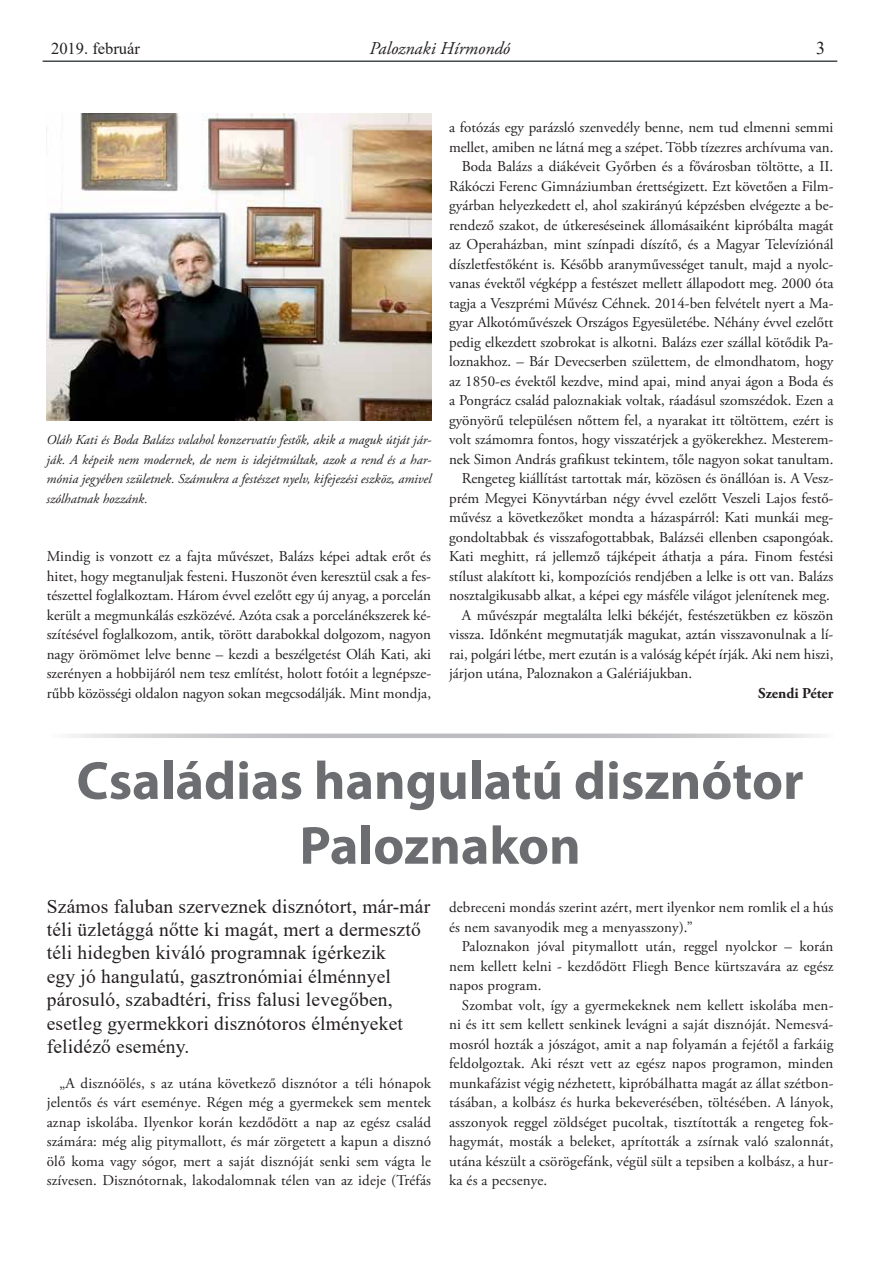
<style>
.page{position:relative;width:893px;height:1263px;background:#fff}
.page>*{position:absolute;margin:0;border:0;box-sizing:border-box;transform-origin:0 0}
.t1{font:700 54px/64.8px "Myriad Pro";color:#6c6d70;text-align:center}
.t2{font:19.5px/23.4px "Times New Roman";letter-spacing:.01em;color:#231f20}
.t3{font:italic 18px "Adobe Garamond Pro";color:#231f20}
.t4{font:18px "Times New Roman";color:#231f20}
.t5{font:16.5px "Times New Roman";color:#231f20}
.t6{font:15px/19.5px "Adobe Garamond Pro";color:#231f20;text-align:justify}
.t7{font:700 15px "Adobe Garamond Pro";color:#231f20}
.t8{font:italic 13.5px/19.5px "Adobe Garamond Pro";color:#231f20;text-align:justify}
</style>
<div class="page">
<hr style="left:43px;top:60px;width:794px;height:2px;background:#424b4e">
<img style="left:47px;top:114px;width:384px;height:306px">
<svg style="left:69px;top:733px;width:750px;height:5px;background:#cfd0d2"></svg>
<p class="t5" style="left:51px;top:37px;width:90px">2019. február</p>
<p class="t3" style="left:370px;top:37px;width:142px">Paloznaki Hírmondó</p>
<p class="t4" style="left:816px;top:35px;width:10px">3</p>
<p class="t8" style="left:47px;top:430px;width:387px">Oláh Kati és Boda Balázs valahol konzervatív festők, akik a maguk útját jár&shy;ják. A képeik nem modernek, de nem is idejétmúltak, azok a rend és a har&shy;mónia jegyében születnek. Számukra a festészet nyelv, kifejezési eszköz, amivel szólhatnak hozzánk.</p>
<p class="t6" style="left:47px;top:547px;width:386px">Mindig is vonzott ez a fajta művészet, Balázs képei adtak erőt és hitet, hogy megtanuljak festeni. Huszonöt éven keresztül csak a fes&shy;tészettel foglalkoztam. Három évvel ezelőtt egy új anyag, a porcelán került a megmunkálás eszközévé. Azóta csak a porcelánékszerek ké&shy;szítésével foglalkozom, antik, törött darabokkal dolgozom, nagyon nagy örömömet lelve benne – kezdi a beszélgetést Oláh Kati, aki szerényen a hobbijáról nem tesz említést, holott fotóit a legnépsze&shy;rűbb közösségi oldalon nagyon sokan megcsodálják. Mint mondja,</p>
<p class="t6" style="left:449px;top:118px;width:386px">a fotózás egy parázsló szenvedély benne, nem tud elmenni semmi</p>
<p class="t6" style="left:449px;top:138px;width:386px">mellet, amiben ne látná meg a szépet. Több tízezres archívuma van.</p>
<p class="t6" style="left:462px;top:157px;width:373px">Boda Balázs a diákéveit Győrben és a fővárosban töltötte, a II.</p>
<p class="t6" style="left:449px;top:177px;width:386px">Rákóczi Ferenc Gimnáziumban érettségizett. Ezt követően a Film-</p>
<p class="t6" style="left:449px;top:196px;width:386px">gyárban helyezkedett el, ahol szakirányú képzésben elvégezte a be-</p>
<p class="t6" style="left:449px;top:216px;width:386px">rendező szakot, de útkereséseinek állomásaiként kipróbálta magát</p>
<p class="t6" style="left:449px;top:235px;width:386px">az Operaházban, mint színpadi díszítő, és a Magyar Televíziónál</p>
<p class="t6" style="left:449px;top:255px;width:386px">díszletfestőként is. Később aranyművességet tanult, majd a nyolc-</p>
<p class="t6" style="left:449px;top:274px;width:386px">vanas évektől végképp a festészet mellett állapodott meg. 2000 óta</p>
<p class="t6" style="left:449px;top:294px;width:386px">tagja a Veszprémi Művész Céhnek. 2014-ben felvételt nyert a Ma-</p>
<p class="t6" style="left:449px;top:313px;width:386px">gyar Alkotóművészek Országos Egyesületébe. Néhány évvel ezelőtt</p>
<p class="t6" style="left:449px;top:333px;width:386px">pedig elkezdett szobrokat is alkotni. Balázs ezer szállal kötődik Pa-</p>
<p class="t6" style="left:449px;top:352px;width:386px">loznakhoz. – Bár Devecserben születtem, de elmondhatom, hogy</p>
<p class="t6" style="left:449px;top:372px;width:386px">az 1850-es évektől kezdve, mind apai, mind anyai ágon a Boda és</p>
<p class="t6" style="left:449px;top:391px;width:386px">a Pongrácz család paloznakiak voltak, ráadásul szomszédok. Ezen a</p>
<p class="t6" style="left:449px;top:411px;width:386px">gyönyörű településen nőttem fel, a nyarakat itt töltöttem, ezért is</p>
<p class="t6" style="left:449px;top:430px;width:386px">volt számomra fontos, hogy visszatérjek a gyökerekhez. Mesterem-</p>
<p class="t6" style="left:449px;top:450px;width:386px">nek Simon András grafikust tekintem, tőle nagyon sokat tanultam.</p>
<p class="t6" style="left:462px;top:469px;width:373px">Rengeteg kiállítást tartottak már, közösen és önállóan is. A Vesz-</p>
<p class="t6" style="left:449px;top:489px;width:386px">prém Megyei Könyvtárban négy évvel ezelőtt Veszeli Lajos festő-</p>
<p class="t6" style="left:449px;top:508px;width:386px">művész a következőket mondta a házaspárról: Kati munkái meg-</p>
<p class="t6" style="left:449px;top:528px;width:386px">gondoltabbak és visszafogottabbak, Balázséi ellenben csapongóak.</p>
<p class="t6" style="left:449px;top:547px;width:386px">Kati meghitt, rá jellemző tájképeit áthatja a pára. Finom festési</p>
<p class="t6" style="left:449px;top:567px;width:386px">stílust alakított ki, kompozíciós rendjében a lelke is ott van. Balázs</p>
<p class="t6" style="left:449px;top:586px;width:382px">nosztalgikusabb alkat, a képei egy másféle világot jelenítenek meg.</p>
<p class="t6" style="left:462px;top:606px;width:373px">A művészpár megtalálta lelki békéjét, festészetükben ez köszön</p>
<p class="t6" style="left:449px;top:625px;width:386px">vissza. Időnként megmutatják magukat, aztán visszavonulnak a lí-</p>
<p class="t6" style="left:449px;top:645px;width:386px">rai, polgári létbe, mert ezután is a valóság képét írják. Aki nem hiszi,</p>
<p class="t6" style="left:449px;top:664px;width:245px">járjon utána, Paloznakon a Galériájukban.</p>
<p class="t7" style="left:758px;top:684px;width:77px">Szendi Péter</p>
<h1 class="t1" style="left:77px;top:746px;width:729px">Családias hangulatú disznótor<br>Paloznakon</h1>
<p class="t2" style="left:47px;top:894px;width:385px">Számos faluban szerveznek disznótort, már-már téli üzletággá nőtte ki magát, mert a dermesztő téli hidegben kiváló programnak ígérkezik<br>egy jó hangulatú, gasztronómiai élménnyel párosuló, szabadtéri, friss falusi levegőben, esetleg gyermekkori disznótoros élményeket felidéző esemény.</p>
<p class="t6" style="left:47px;top:1074px;width:386px;text-indent:13px">„A disznóölés, s az utána következő disznótor a téli hónapok jelentős és várt eseménye. Régen még a gyermekek sem mentek aznap iskolába. Ilyenkor korán kezdődött a nap az egész család számára: még alig pitymallott, és már zörgetett a kapun a disznó ölő koma vagy sógor, mert a saját disznóját senki sem vágta le szívesen. Disznótornak, lakodalomnak télen van az ideje (Tréfás</p>
<p class="t6" style="left:449px;top:898px;width:386px">debreceni mondás szerint azért, mert ilyenkor nem romlik el a hús és nem savanyodik meg a menyasszony).”</p>
<p class="t6" style="left:449px;top:937px;width:386px;text-indent:13px">Paloznakon jóval pitymallott után, reggel nyolckor – korán nem kellett kelni - kezdődött Fliegh Bence kürtszavára az egész napos program.</p>
<p class="t6" style="left:449px;top:996px;width:386px;text-indent:13px">Szombat volt, így a gyermekeknek nem kellett iskolába men&shy;ni és itt sem kellett senkinek levágni a saját disznóját. Nemesvá&shy;mosról hozták a jószágot, amit a nap folyamán a fejétől a farkáig feldolgoztak. Aki részt vett az egész napos programon, minden munkafázist végig nézhetett, kipróbálhatta magát az állat szétbon&shy;tásában, a kolbász és hurka bekeverésében, töltésében. A lányok, asszonyok reggel zöldséget pucoltak, tisztították a rengeteg fok&shy;hagymát, mosták a beleket, aprították a zsírnak való szalonnát, utána készült a csörögefánk, végül sült a tepsiben a kolbász, a hur&shy;ka és a pecsenye.</p>
</div>
